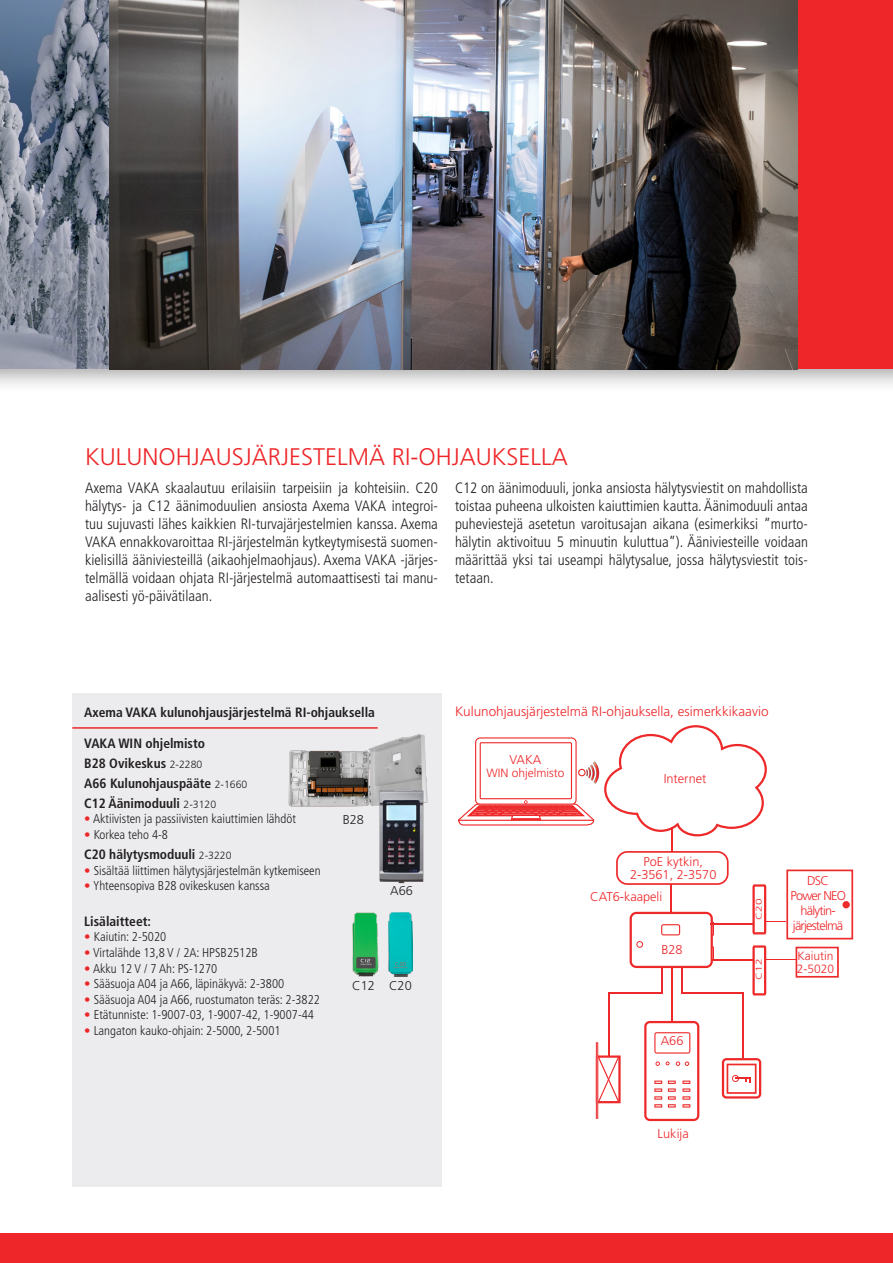
<style>
.page{position:relative;width:893px;height:1263px;background:#fff}
.page>*{position:absolute;margin:0;border:0;box-sizing:border-box;transform-origin:0 0}
.t1{font:300 24px "Frutiger LT Std";color:#ee2629}
.chapeau{font:300 condensed 15px/18px "Frutiger LT Std";color:#231f20;text-align:justify}
.t2{font:700 condensed 13.5px "Frutiger LT Std";color:#231f20}
.t3{font:300 13.5px "Frutiger LT Std";color:#ee2629}
.t4{font:300 condensed 12.75px "Frutiger LT Std";color:#231f20}
.t5{font:300 12.75px/13.5px "Frutiger LT Std";color:#ee2629;text-align:center}
.t6{font:300 12.75px/15px "Frutiger LT Std";letter-spacing:-.06em;color:#ee2629;text-align:center}
.t7{font:300 12.75px "Frutiger LT Std";color:#231f20}
.t8{font:300 12px/13.5px "Frutiger LT Std";color:#ee2629}
.t9{font:300 8.55px "Frutiger LT Std";color:#ee2629;scale:1.41 1}
.s1{font-weight:300;font-stretch:normal;font-size:10.5px}
.s2{color:#ee2629}
</style>
<div class="page">
<div style="left:0;top:272px;width:893px;height:121px;background:#231f20;opacity:.4"></div>
<div style="left:62px;top:0;width:831px;height:368px;background:#ee2629"></div>
<img style="left:0;top:0;width:109px;height:369px">
<div style="left:0;top:1233px;width:893px;height:30px;background:#ee2629"></div>
<div style="left:72px;top:693px;width:370px;height:493px;background:#ececee"></div>
<hr style="left:72px;top:727px;width:306px;height:2px;background:#ee2629">
<img style="left:352px;top:912px;width:26px;height:64px">
<img style="left:388px;top:912px;width:25px;height:64px">
<svg style="left:722px;top:1058px;width:39px;height:40px"></svg>
<svg style="left:644px;top:1021px;width:55px;height:100px"></svg>
<svg style="left:598px;top:1055px;width:23px;height:48px"></svg>
<hr style="left:596px;top:1042px;width:2px;height:77px;background:#ee292a">
<hr style="left:671px;top:967px;width:1px;height:54px;background:#ee292a">
<hr style="left:742px;top:993px;width:1px;height:65px;background:#ee292a">
<hr style="left:608px;top:993px;width:1px;height:63px;background:#ee292a">
<div style="left:786px;top:869px;width:67px;height:70px;border:2px solid #ed2b2b"></div>
<div style="left:842px;top:901px;width:8px;height:7px;border:3px solid #ed2b2b;border-radius:50%"></div>
<hr style="left:765px;top:959px;width:32px;height:1px;background:#ee292a">
<svg style="left:604px;top:725px;width:182px;height:270px"></svg>
<div style="left:796px;top:947px;width:43px;height:31px;border:2px solid #ed2b2b"></div>
<div style="left:475px;top:737px;width:102px;height:68px;border:1px solid #ee292a;border-radius:5px"></div>
<div style="left:480px;top:742px;width:92px;height:57px;border:1px solid #ee292a"></div>
<svg style="left:458px;top:769px;width:137px;height:57px"></svg>
<img style="left:579px;top:761px;width:21px;height:23px">
<img style="left:109px;top:0;width:688px;height:369px">
<img style="left:288px;top:734px;width:139px;height:73px">
<img style="left:365px;top:780px;width:63px;height:104px">
<p class="t1" style="left:85px;top:443px;width:484px">KULUNOHJAUSJÄRJESTELMÄ RI-OHJAUKSELLA</p>
<p class="chapeau" style="left:85px;top:479px;width:354px">Axema VAKA skaalautuu erilaisiin tarpeisiin ja kohteisiin. C20 hälytys- ja C12 äänimoduulien ansiosta Axema VAKA integroi&shy;tuu sujuvasti lähes kaikkien RI-turvajärjestelmien kanssa. Axema VAKA ennakkovaroittaa RI-järjestelmän kytkeytymisestä suomen&shy;kielisillä ääniviesteillä (aikaohjelmaohjaus). Axema VAKA -järjes&shy;telmällä voidaan ohjata RI-järjestelmä automaattisesti tai manu&shy;aalisesti yö-päivätilaan.</p>
<p class="chapeau" style="left:455px;top:479px;width:354px">C12 on äänimoduuli, jonka ansiosta hälytysviestit on mahdollista toistaa puheena ulkoisten kaiuttimien kautta. Äänimoduuli antaa puheviestejä asetetun varoitusajan aikana (esimerkiksi ”murto&shy;hälytin aktivoituu 5 minuutin kuluttua”). Ääniviesteille voidaan määrittää yksi tai useampi hälytysalue, jossa hälytysviestit tois&shy;tetaan.</p>
<p class="t2" style="left:84px;top:705px;width:292px">Axema VAKA kulunohjausjärjestelmä RI-ohjauksella</p>
<p class="t2" style="left:84px;top:735px;width:122px">VAKA WIN ohjelmisto</p>
<p class="t2" style="left:84px;top:755px;width:120px">B28 Ovikeskus <span class="s1">2-2280</span></p>
<p class="t2" style="left:84px;top:775px;width:165px">A66 Kulunohjauspääte <span class="s1">2-1660</span></p>
<p class="t2" style="left:84px;top:795px;width:134px">C12 Äänimoduuli <span class="s1">2-3120</span></p>
<p class="t4" style="left:84px;top:812px;width:213px"><span class="s2">•</span> Aktiivisten ja passiivisten kaiuttimien lähdöt</p>
<p class="t4" style="left:84px;top:827px;width:85px"><span class="s2">•</span> Korkea teho 4-8</p>
<p class="t2" style="left:84px;top:846px;width:149px">C20 hälytysmoduuli <span class="s1">2-3220</span></p>
<p class="t4" style="left:84px;top:863px;width:238px"><span class="s2">•</span> Sisältää liittimen hälytysjärjestelmän kytkemiseen</p>
<p class="t4" style="left:84px;top:878px;width:187px"><span class="s2">•</span> Yhteensopiva B28 ovikeskusen kanssa</p>
<p class="t2" style="left:84px;top:913px;width:68px">Lisälaitteet:</p>
<p class="t4" style="left:84px;top:930px;width:84px"><span class="s2">•</span> Kaiutin: 2-5020</p>
<p class="t4" style="left:84px;top:945px;width:175px"><span class="s2">•</span> Virtalähde 13,8 V / 2A: HPSB2512B</p>
<p class="t4" style="left:84px;top:961px;width:134px"><span class="s2">•</span> Akku 12 V / 7 Ah: PS-1270</p>
<p class="t4" style="left:84px;top:976px;width:202px"><span class="s2">•</span> Sääsuoja A04 ja A66, läpinäkyvä: 2-3800</p>
<p class="t4" style="left:84px;top:992px;width:237px"><span class="s2">•</span> Sääsuoja A04 ja A66, ruostumaton teräs: 2-3822</p>
<p class="t4" style="left:84px;top:1008px;width:231px"><span class="s2">•</span> Etätunniste: 1-9007-03, 1-9007-42, 1-9007-44</p>
<p class="t4" style="left:84px;top:1023px;width:198px"><span class="s2">•</span> Langaton kauko-ohjain: 2-5000, 2-5001</p>
<p class="t7" style="left:343px;top:813px;width:23px">B28</p>
<p class="t7" style="left:390px;top:883px;width:24px">A66</p>
<p class="t7" style="left:352px;top:978px;width:61px">C12 C20</p>
<p class="t3" style="left:455px;top:704px;width:315px">Kulunohjausjärjestelmä RI-ohjauksella, esimerkkikaavio</p>
<p class="t5" style="left:509px;top:753px;width:33px">VAKA</p>
<p class="t8" style="left:486px;top:767px;width:79px">WIN ohjelmisto</p>
<p class="t5" style="left:664px;top:772px;width:44px">Internet</p>
<p class="t5" style="left:630px;top:855px;width:88px">PoE kytkin,<br>2-3561, 2-3570</p>
<p class="t5" style="left:590px;top:890px;width:74px">CAT6-kaapeli</p>
<p class="t5" style="left:661px;top:942px;width:23px">B28</p>
<p class="t5" style="left:661px;top:1034px;width:24px">A66</p>
<p class="t9" style="left:754px;top:919px;width:17px;rotate:-90deg">C20</p>
<p class="t9" style="left:754px;top:980px;width:17px;rotate:-90deg">C12</p>
<p class="t6" style="left:790px;top:873px;width:57px">DSC<br>Power NEO hälytin&shy;järjestelmä</p>
<p class="t8" style="left:797px;top:949px;width:39px">Kaiutin<br>2-5020</p>
<p class="t5" style="left:658px;top:1127px;width:33px">Lukija</p>
</div>
